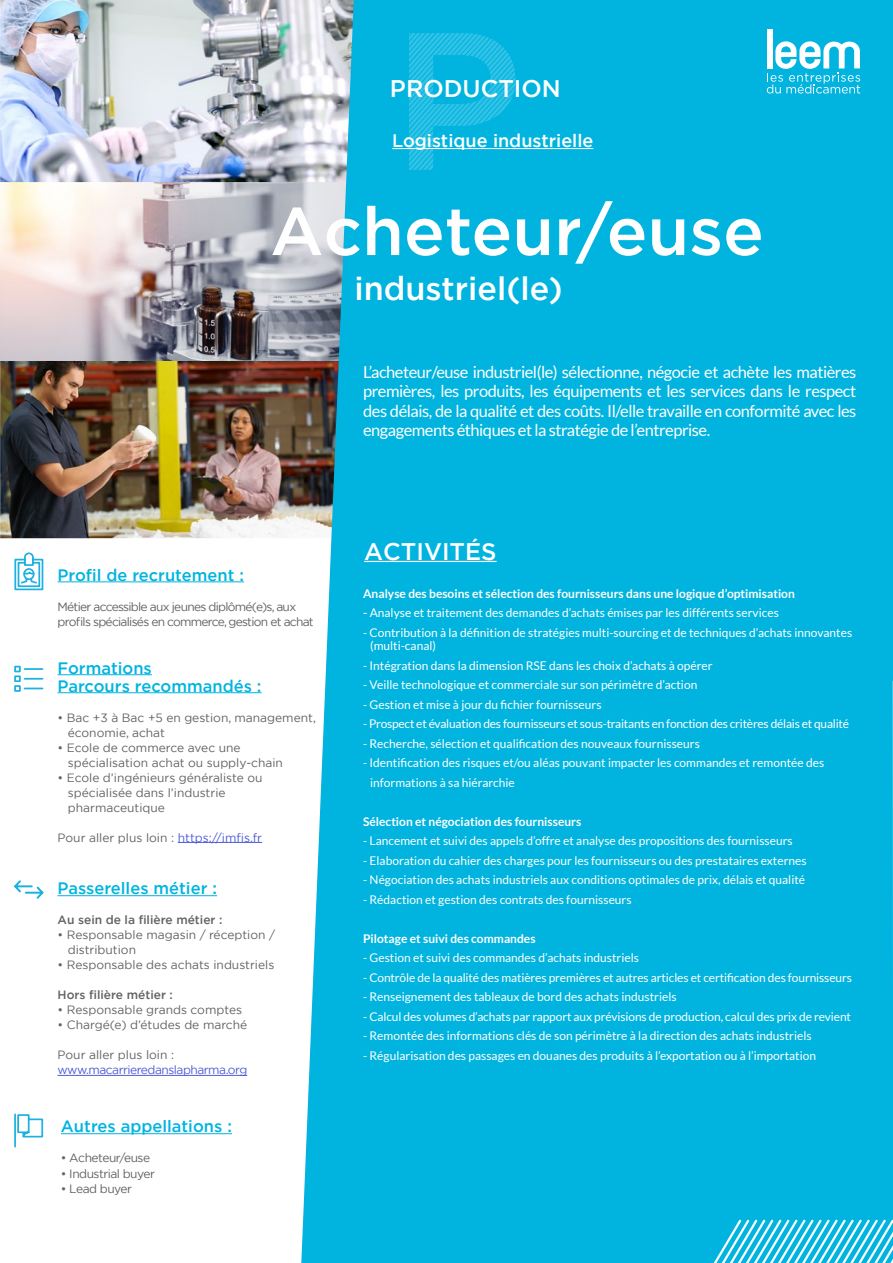
<style>
.page{position:relative;width:893px;height:1263px;background:#fff}
.page>*{position:absolute;margin:0;border:0;box-sizing:border-box;transform-origin:0 0}
.t1{font:500 67.5px "Gotham";color:#fff}
.t2{font:500 32.4px "Gotham";color:#fff}
.t3{font:500 24px "Gotham";color:#fff}
.t4{font:500 18px "Gotham";color:#fff}
.t5{font:16.5px/19.5px "Lato";letter-spacing:-.03em;color:#fff;text-align:justify}
.t6{font:500 16.5px/18px "Gotham";color:#00b4df}
.t7{font:12px/13.5px "Lato";color:#fff}
.t8{font:12px/15px "Gotham";color:#626262}
.t9{font:700 12px "Lato";color:#fff}
.t10{font:12px "Lato";letter-spacing:-.02em;color:#fff}
.t11{font:12px/15px "Gotham";letter-spacing:-.06em;color:#626262}
.t12{font:500 12px "Gotham";color:#626262}
.t13{font:12px "Gotham";letter-spacing:-.04em;color:#626262}
.t14{font:12px "Gotham";letter-spacing:-.04em;color:#4f5cd6}
.s1{color:#4f5cd6}
.s2{font-weight:700}
</style>
<div class="page">
<img style="left:0;top:360px;width:301px;height:178px">
<img style="left:0;top:182px;width:301px;height:178px">
<img style="left:0;top:0;width:301px;height:182px">
<div style="left:301px;top:0;width:592px;height:1263px;background:#00b4df"></div>
<hr style="left:364px;top:561px;width:133px;height:1px;background:#fff">
<hr style="left:892px;top:623px;width:1px;height:640px;background:#00b4df">
<hr style="left:58px;top:674px;width:94px;height:1px;background:#00b4df">
<hr style="left:58px;top:692px;width:204px;height:1px;background:#00b4df">
<hr style="left:178px;top:842px;width:84px;height:1px;background:#4f5cd6">
<hr style="left:58px;top:895px;width:159px;height:1px;background:#00b4df">
<hr style="left:58px;top:1075px;width:189px;height:1px;background:#4f5cd6">
<hr style="left:58px;top:581px;width:186px;height:1px;background:#00b4df">
<hr style="left:61px;top:1133px;width:171px;height:1px;background:#00b4df">
<hr style="left:392px;top:148px;width:201px;height:1px;background:#fff">
<div style="left:767px;top:29px;width:6px;height:39px;background:#fff"></div>
<svg style="left:767px;top:41px;width:93px;height:53px"></svg>
<svg style="left:409px;top:34px;width:106px;height:135px;background:#13b9e1"></svg>
<svg style="left:14px;top:666px;width:29px;height:26px"></svg>
<svg style="left:14px;top:880px;width:29px;height:19px"></svg>
<svg style="left:14px;top:1113px;width:29px;height:34px"></svg>
<svg style="left:14px;top:552px;width:29px;height:38px"></svg>
<svg style="left:654px;top:1220px;width:239px;height:43px;background:#3ac5e6"></svg>
<h3 class="t3" style="left:390px;top:72px;width:172px">PRODUCTION</h3>
<h3 class="t4" style="left:392px;top:129px;width:203px">Logistique industrielle</h3>
<h1 class="t1" style="left:270px;top:187px;width:495px">Acheteur/euse</h1>
<h2 class="t2" style="left:354px;top:267px;width:210px">industriel(le)</h2>
<p class="t5" style="left:363px;top:362px;width:495px">L’acheteur/euse industriel(le) sélectionne, négocie et achète les matières premières, les produits, les équipements et les services dans le respect des délais, de la qualité et des coûts. Il/elle travaille en conformité avec les engagements éthiques et la stratégie de l’entreprise.</p>
<h3 class="t6" style="left:58px;top:566px;width:188px">Profil de recrutement :</h3>
<p class="t11" style="left:58px;top:599px;width:258px">Métier accessible aux jeunes diplômé(e)s, aux profils spécialisés en commerce, gestion et achat</p>
<h3 class="t6" style="left:58px;top:658px;width:205px">Formations<br>Parcours recommandés :</h3>
<p class="t8" style="left:68px;top:709px;width:250px;text-indent:-10px">• Bac +3 à Bac +5 en gestion, management, économie, achat</p>
<p class="t8" style="left:68px;top:739px;width:217px;text-indent:-10px">• Ecole de commerce avec une spécialisation achat ou supply-chain</p>
<p class="t8" style="left:68px;top:769px;width:196px;text-indent:-10px">• Ecole d’ingénieurs généraliste ou spécialisée dans l’industrie pharmaceutique</p>
<p class="t8" style="left:58px;top:829px;width:206px">Pour aller plus loin : <span class="s1">https://imfis.fr</span></p>
<h3 class="t6" style="left:58px;top:879px;width:161px">Passerelles métier :</h3>
<p class="t12" style="left:58px;top:912px;width:166px">Au sein de la filière métier :</p>
<p class="t8" style="left:68px;top:927px;width:209px;text-indent:-10px">• Responsable magasin / réception / distribution</p>
<p class="t8" style="left:58px;top:957px;width:218px">• Responsable des achats industriels</p>
<p class="t12" style="left:58px;top:987px;width:117px">Hors filière métier :</p>
<p class="t8" style="left:58px;top:1002px;width:186px">• Responsable grands comptes</p>
<p class="t8" style="left:58px;top:1017px;width:191px">• Chargé(e) d’études de marché</p>
<p class="t8" style="left:58px;top:1047px;width:118px">Pour aller plus loin :</p>
<p class="t14" style="left:58px;top:1062px;width:191px">www.macarrieredanslapharma.org</p>
<h3 class="t6" style="left:61px;top:1117px;width:172px">Autres appellations :</h3>
<p class="t13" style="left:61px;top:1150px;width:91px">• Acheteur/euse</p>
<p class="t13" style="left:61px;top:1165px;width:95px">• Industrial buyer</p>
<p class="t13" style="left:61px;top:1180px;width:73px">• Lead buyer</p>
<h3 class="t3" style="left:364px;top:535px;width:134px">ACTIVITÉS</h3>
<p class="t9" style="left:363px;top:587px;width:433px">Analyse des besoins et sélection des fournisseurs dans une logique d’optimisation</p>
<p class="t7" style="left:363px;top:606px;width:417px"><span class="s2">-</span> Analyse et traitement des demandes d’achats émises par les différents services</p>
<p class="t7" style="left:370px;top:626px;width:484px;text-indent:-7px">- Contribution à la définition de stratégies multi-sourcing et de techniques d’achats innovantes (multi-canal)</p>
<p class="t7" style="left:363px;top:659px;width:351px">- Intégration dans la dimension RSE dans les choix d’achats à opérer</p>
<p class="t7" style="left:363px;top:678px;width:336px">- Veille technologique et commerciale sur son périmètre d’action</p>
<p class="t7" style="left:363px;top:698px;width:240px">- Gestion et mise à jour du fichier fournisseurs</p>
<p class="t10" style="left:363px;top:717px;width:487px">- Prospect et évaluation des fournisseurs et sous-traitants en fonction des critères délais et qualité</p>
<p class="t7" style="left:363px;top:737px;width:338px">- Recherche, sélection et qualification des nouveaux fournisseurs</p>
<p class="t7" style="left:370px;top:753px;width:456px;line-height:19.5px;text-indent:-7px">- Identification des risques et/ou aléas pouvant impacter les commandes et remontée des informations à sa hiérarchie</p>
<p class="t9" style="left:363px;top:815px;width:220px">Sélection et négociation des fournisseurs</p>
<p class="t7" style="left:363px;top:834px;width:431px">- Lancement et suivi des appels d’offre et analyse des propositions des fournisseurs</p>
<p class="t7" style="left:363px;top:854px;width:445px">- Elaboration du cahier des charges pour les fournisseurs ou des prestataires externes</p>
<p class="t7" style="left:363px;top:873px;width:444px">- Négociation des achats industriels aux conditions optimales de prix, délais et qualité</p>
<p class="t7" style="left:363px;top:893px;width:270px">- Rédaction et gestion des contrats des fournisseurs</p>
<p class="t9" style="left:363px;top:932px;width:174px">Pilotage et suivi des commandes</p>
<p class="t7" style="left:363px;top:951px;width:277px">- Gestion et suivi des commandes d’achats industriels</p>
<p class="t7" style="left:363px;top:971px;width:490px">- Contrôle de la qualité des matières premières et autres articles et certification des fournisseurs</p>
<p class="t7" style="left:363px;top:990px;width:315px">- Renseignement des tableaux de bord des achats industriels</p>
<p class="t7" style="left:363px;top:1010px;width:489px">- Calcul des volumes d’achats par rapport aux prévisions de production, calcul des prix de revient</p>
<p class="t7" style="left:363px;top:1029px;width:450px">- Remontée des informations clés de son périmètre à la direction des achats industriels</p>
<p class="t7" style="left:363px;top:1049px;width:455px">- Régularisation des passages en douanes des produits à l’exportation ou à l’importation</p>
</div>
